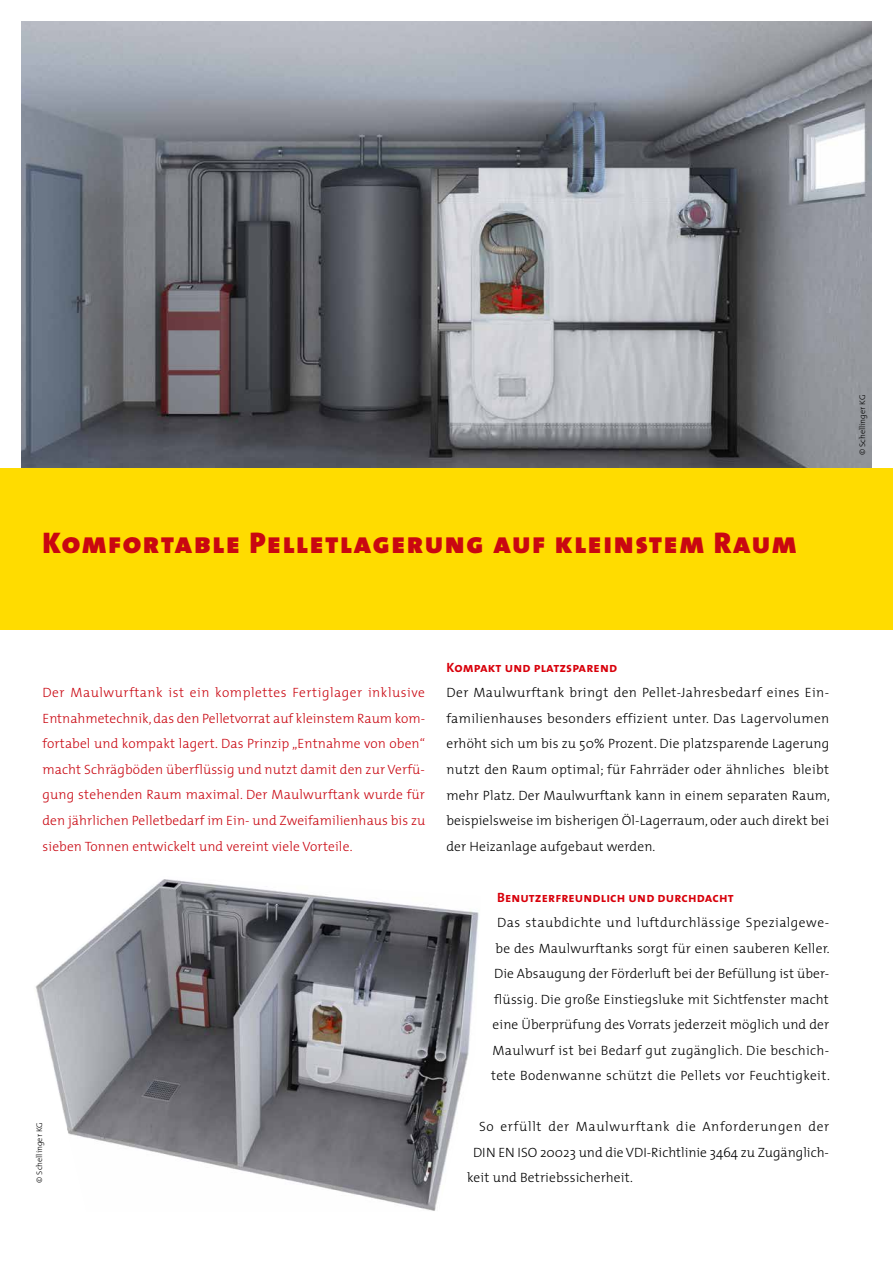
<style>
.page{position:relative;width:893px;height:1263px;background:#fff}
.page>*{position:absolute;margin:0;border:0;box-sizing:border-box;transform-origin:0 0}
.t1{font:30px "The Mix Black Caps";letter-spacing:.05em;color:#c90711}
.t2{font:300 13.5px/25.5px "The Mix";letter-spacing:.01em;color:#000;text-align:justify}
.t3{font:300 13.5px/25.5px "The Mix";letter-spacing:.01em;color:#c90711;text-align:justify}
.t4{font:13.5px "The Mix Bold Caps";letter-spacing:.01em;color:#d8000b}
.t5{font:300 13.5px "The Mix";letter-spacing:.05em;color:#000}
.t6{font:300 8.25px "The Mix";color:#000}
</style>
<div class="page">
<img style="left:35px;top:879px;width:444px;height:332px">
<img style="left:21px;top:21px;width:851px;height:447px">
<div style="left:0;top:468px;width:893px;height:161px;background:#ffdc00"></div>
<h1 class="t1" style="left:43px;top:517px;width:756px">Komfortable Pelletlagerung auf kleinstem Raum</h1>
<p class="t6" style="left:855px;top:455px;width:62px;rotate:-90deg">© Schellinger KG</p>
<p class="t3" style="left:43px;top:680px;width:384px">Der Maulwurftank ist ein komplettes Fertiglager inklusive Entnahmetechnik, das den Pelletvorrat auf kleinstem Raum kom&shy;fortabel und kompakt lagert. Das Prinzip „Entnahme von oben“ macht Schrägböden überflüssig und nutzt damit den zur Verfü&shy;gung stehenden Raum maximal. Der Maulwurftank wurde für den jährlichen Pelletbedarf im Ein- und Zweifamilienhaus bis zu sieben Tonnen entwickelt und vereint viele Vorteile.</p>
<p class="t6" style="left:33px;top:1182px;width:62px;rotate:-90deg">© Schellinger KG</p>
<p class="t4" style="left:446px;top:656px;width:172px">Kompakt und platzsparend</p>
<p class="t2" style="left:446px;top:680px;width:385px">Der Maulwurftank bringt den Pellet-Jahresbedarf eines Ein&shy;familienhauses besonders effizient unter. Das Lagervolumen erhöht sich um bis zu 50% Prozent. Die platzsparende Lagerung nutzt den Raum optimal; für Fahrräder oder ähnliches bleibt mehr Platz. Der Maulwurftank kann in einem separaten Raum, beispielsweise im bisherigen Öl-Lagerraum, oder auch direkt bei der Heizanlage aufgebaut werden.</p>
<p class="t4" style="left:497px;top:886px;width:238px">Benutzerfreundlich und durchdacht</p>
<p class="t2" style="left:491px;top:909px;width:340px;text-align:center">Das staubdichte und luftdurchlässige Spezialgewe&shy;be des Maulwurftanks sorgt für einen sauberen Keller.<br>Die Absaugung der Förderluft bei der Befüllung ist über&shy;flüssig. Die große Einstiegsluke mit Sichtfenster macht eine Überprüfung des Vorrats jederzeit möglich und der Maulwurf ist bei Bedarf gut zugänglich. Die beschich&shy;tete Bodenwanne schützt die Pellets vor Feuchtigkeit.</p>
<p class="t5" style="left:479px;top:1115px;width:352px">So erfüllt der Maulwurftank die Anforderungen der</p>
<p class="t2" style="left:473px;top:1139px;width:357px">DIN EN ISO 20023 und die VDI-Richtlinie 3464 zu Zugänglich-</p>
<p class="t2" style="left:467px;top:1164px;width:168px">keit und Betriebssicherheit.</p>
</div>
